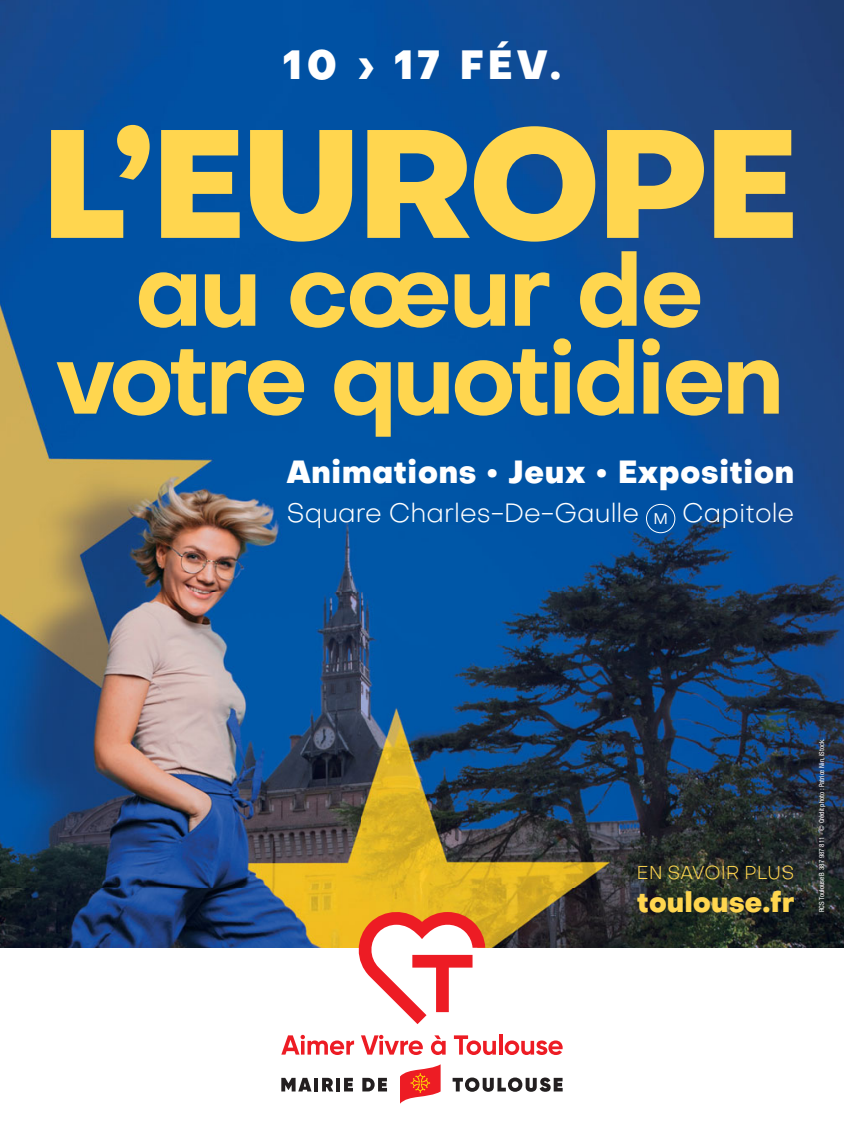
<style>
.page{position:relative;width:844px;height:1141px;background:#fff}
.page>*{position:absolute;margin:0;border:0;box-sizing:border-box;transform-origin:0 0}
.t1{font:800 150.67px "Objectivity";letter-spacing:-.03em;color:#ffd64f}
.t2{font:700 100.45px/87.9px "Objectivity";letter-spacing:-.045em;color:#ffd64f;text-align:center}
.t3{font:800 39.9px "Objectivity";letter-spacing:.1em;color:#fff}
.t4{font:800 31.32px "Objectivity";letter-spacing:.005em;color:#fff}
.t5{font:800 27.82px "Objectivity";letter-spacing:-.005em;color:#ffd64f}
.t6{font:300 26.43px "Objectivity";color:#fff}
.t7{font:300 18.55px "Objectivity";letter-spacing:.025em;color:#ffd64f}
.t8{font:condensed 7px "Helvetica Neue";color:#fff}
</style>
<div class="page">
<img style="left:0;top:0;width:843px;height:948px">
<div style="left:646px;top:504px;width:29px;height:29px;border:1px solid #fff;border-radius:50%"></div>
<svg style="left:400px;top:1064px;width:40px;height:40px"></svg>
<svg style="left:281px;top:1078px;width:30px;height:13px"></svg>
<hr style="left:314px;top:1078px;width:4px;height:13px;background:#231f20">
<svg style="left:322px;top:1078px;width:11px;height:13px"></svg>
<hr style="left:336px;top:1078px;width:4px;height:13px;background:#231f20">
<svg style="left:344px;top:1078px;width:9px;height:13px"></svg>
<svg style="left:362px;top:1078px;width:25px;height:13px"></svg>
<svg style="left:452px;top:1077px;width:110px;height:15px"></svg>
<svg style="left:281px;top:1035px;width:73px;height:20px"></svg>
<svg style="left:361px;top:1035px;width:62px;height:20px"></svg>
<svg style="left:431px;top:1035px;width:14px;height:20px"></svg>
<svg style="left:454px;top:1035px;width:42px;height:20px"></svg>
<hr style="left:499px;top:1035px;width:3px;height:20px;background:#ed1c24">
<svg style="left:504px;top:1040px;width:58px;height:15px"></svg>
<svg style="left:355px;top:912px;width:130px;height:112px"></svg>
<h3 class="t3" style="left:282px;top:51px;width:280px">10 › 17 FÉV.</h3>
<h1 class="t1" style="left:40px;top:130px;width:759px">L’EUROPE</h1>
<h2 class="t2" style="left:55px;top:247px;width:730px">au cœur de votre quotidien</h2>
<h3 class="t4" style="left:286px;top:461px;width:509px">Animations • Jeux • Exposition</h3>
<h3 class="t6" style="left:286px;top:503px;width:509px">Square Charles-De-Gaulle <sub>M</sub> Capitole</h3>
<h3 class="t7" style="left:636px;top:866px;width:159px">EN SAVOIR PLUS</h3>
<h3 class="t5" style="left:636px;top:892px;width:159px">toulouse.fr</h3>
<p class="t8" style="left:818px;top:912px;width:175px;rotate:-90deg">RCS Toulouse B 387 987 811 - © Crédit photo : Patrice Nin, iStock.</p>
</div>
